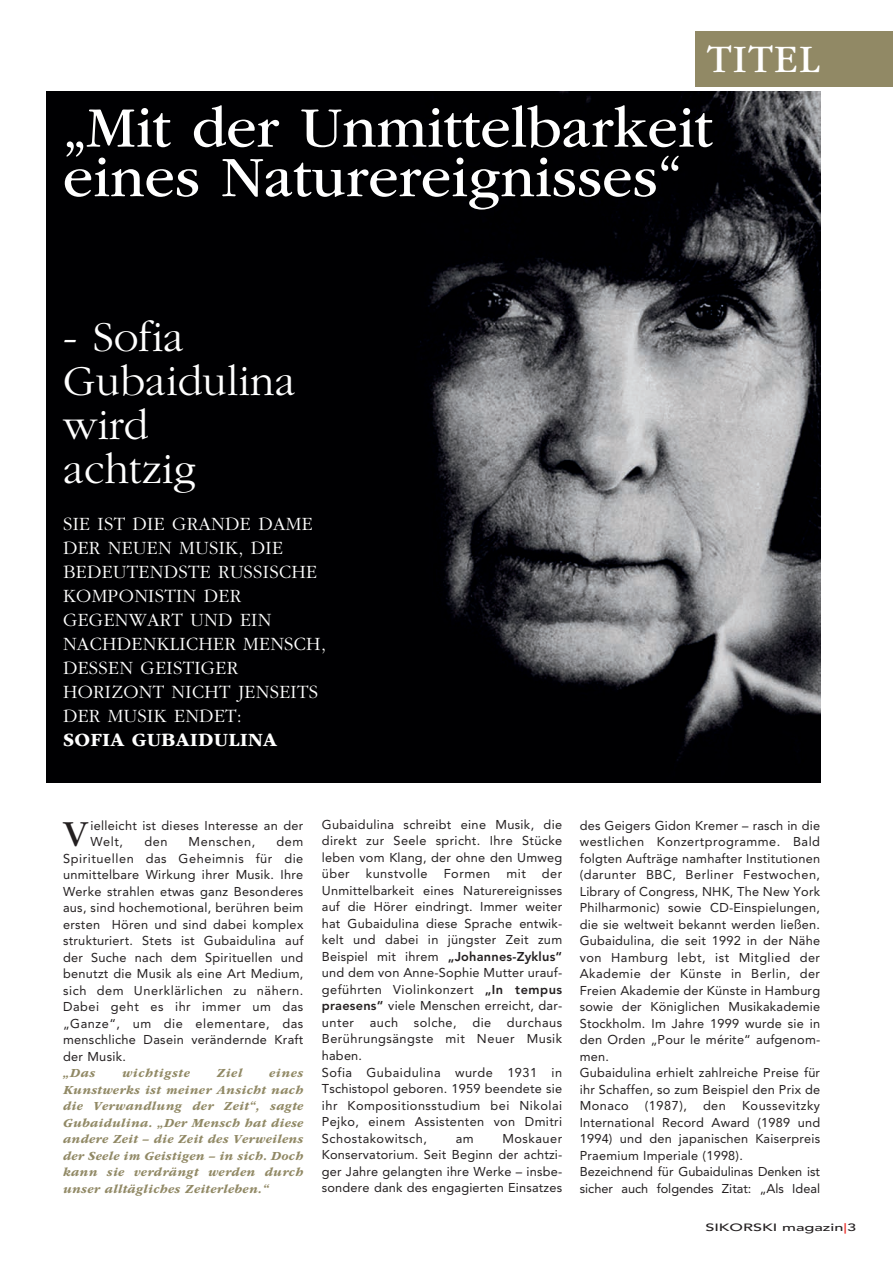
<style>
.page{position:relative;width:893px;height:1265px;background:#fff}
.page>*{position:absolute;margin:0;border:0;box-sizing:border-box;transform-origin:0 0}
.t1{font:59.4px/49.5px "ITC Garamond Std";color:#fff}
.t2{font:300 44.1px/44.1px "ITC Garamond Std";color:#fff}
.t3{font:40.5px "ITC Garamond Std";letter-spacing:.03em;color:#fff}
.t4{font:38.25px "ITC Garamond Std";color:#231f20}
.t5{font:300 19.5px/24px "ITC Garamond Std";letter-spacing:.015em;color:#fff}
.t6{font:700 19.5px "ITC Garamond Std";letter-spacing:.01em;color:#fff}
.t7{font:italic 700 12.9px/16.5px "ITC Garamond Std";letter-spacing:.025em;color:#918965;text-align:justify}
.t8{font:italic 700 12.9px "ITC Garamond Std";letter-spacing:.05em;color:#918965}
.t9{font:12.75px/16.5px "Avenir LT Std";letter-spacing:.015em;color:#231f20}
.t10{font:12.75px "Avenir LT Std";letter-spacing:.04em;color:#231f20}
.t11{font:12.75px "Avenir LT Std";letter-spacing:.045em;color:#231f20}
.t12{font:500 10.5px "Avenir LT Std";color:#231f20;scale:1.55 1}
.s1{font-weight:800}
.s2{color:#ea2924}
</style>
<div class="page">
<img style="left:46px;top:91px;width:774px;height:691px">
<div style="left:695px;top:32px;width:198px;height:55px;background:#918965"></div>
<h3 class="t3" style="left:707px;top:44px;width:114px">TITEL</h3>
<h1 class="t1" style="left:63px;top:108px;width:651px">„Mit der Unmittelbarkeit eines Naturereignisses“</h1>
<h2 class="t2" style="left:63px;top:318px;width:234px">- Sofia<br>Gubaidulina wird<br>achtzig</h2>
<h3 class="t5" style="left:63px;top:513px;width:264px">SIE IST DIE GRANDE DAME<br>DER NEUEN MUSIK, DIE<br>BEDEUTENDSTE RUSSISCHE<br>KOMPONISTIN DER<br>GEGENWART UND EIN<br>NACHDENKLICHER MENSCH,<br>DESSEN GEISTIGER<br>HORIZONT NICHT JENSEITS<br>DER MUSIK ENDET:</h3>
<h3 class="t6" style="left:63px;top:732px;width:215px">SOFIA GUBAIDULINA</h3>
<p class="t9" style="left:90px;top:817px;width:214px">ielleicht ist dieses Interesse an der<br>Welt,</p>
<h3 class="t4" style="left:63px;top:818px;width:26px">V</h3>
<p class="t9" style="left:63px;top:834px;width:242px;text-align:justify;text-indent:213px">dem Spirituellen das Geheimnis für die unmittelbare Wirkung ihrer Musik. Ihre Werke strahlen etwas ganz Besonderes aus, sind hochemotional, berühren beim ersten Hören und sind dabei komplex strukturiert. Stets ist Gubaidulina auf der Suche nach dem Spirituellen und benutzt die Musik als eine Art Medium, sich dem Unerklärlichen zu nähern.<br>Dabei geht es ihr immer um das „Ganze“, um die elementare, das menschliche Dasein verändernde Kraft der Musik.</p>
<p class="t7" style="left:63px;top:1065px;width:34px">„Das</p>
<p class="t8" style="left:122px;top:1068px;width:69px">wichtigste</p>
<p class="t7" style="left:217px;top:1065px;width:27px">Ziel</p>
<p class="t9" style="left:144px;top:834px;width:25px">den</p>
<p class="t11" style="left:189px;top:836px;width:68px">Menschen,</p>
<p class="t7" style="left:63px;top:1065px;width:242px;text-indent:206px">eines Kunstwerks ist meiner Ansicht nach die Verwandlung der Zeit“, sagte Gubaidulina. „Der Mensch hat diese andere Zeit – die Zeit des Verweilens der Seele im Geistigen – in sich. Doch kann sie verdrängt werden durch unser alltägliches Zeiterleben.“</p>
<p class="t9" style="left:322px;top:817px;width:242px;text-align:justify">Gubaidulina schreibt eine Musik, die direkt zur Seele spricht. Ihre Stücke leben vom Klang, der ohne den Umweg über</p>
<p class="t9" style="left:322px;top:866px;width:242px;text-indent:220px">der<br>Unmittelbarkeit eines Naturereignisses auf die Hörer eindringt. Immer weiter hat Gubaidulina diese Sprache entwik&shy;kelt und dabei in jüngster Zeit zum<br>Beispiel mit ihrem <span class="s1">„Johannes-Zyklus“ </span>und dem von Anne-Sophie Mutter urauf&shy;geführten Violinkonzert <span class="s1">„In tempus praesens“</span> viele Menschen erreicht, dar&shy;unter auch solche, die durchaus<br>Berührungsängste mit Neuer Musik haben.<br>Sofia Gubaidulina wurde 1931 in<br>Tschistopol geboren. 1959 beendete sie ihr Kompositionsstudium bei Nikolai<br>Pejko, einem Assistenten von Dmitri<br>Schostakowitsch,</p>
<p class="t10" style="left:366px;top:868px;width:63px">kunstvolle</p>
<p class="t9" style="left:444px;top:866px;width:48px">Formen</p>
<p class="t9" style="left:506px;top:866px;width:21px">mit</p>
<p class="t9" style="left:322px;top:1130px;width:242px;text-align:justify;text-indent:181px">Moskauer Konservatorium. Seit Beginn der achtzi&shy;ger Jahre gelangten ihre Werke – insbe&shy;sondere dank des engagierten Einsatzes</p>
<p class="t9" style="left:456px;top:1130px;width:19px">am</p>
<p class="t9" style="left:580px;top:817px;width:242px">des Geigers Gidon Kremer – rasch in die westlichen Konzertprogramme. Bald folgten Aufträge namhafter Institutionen (darunter BBC, Berliner Festwochen, Library of Congress, NHK, The New York Philharmonic) sowie CD-Einspielungen, die sie weltweit bekannt werden ließen.<br>Gubaidulina, die seit 1992 in der Nähe von Hamburg lebt, ist Mitglied der Akademie der Künste in Berlin, der Freien Akademie der Künste in Hamburg sowie der Königlichen Musikakademie Stockholm. Im Jahre 1999 wurde sie in den Orden „Pour le mérite“ aufgenom&shy;men.<br>Gubaidulina erhielt zahlreiche Preise für ihr Schaffen, so zum Beispiel den Prix de Monaco</p>
<p class="t9" style="left:580px;top:1098px;width:242px;text-indent:162px">Koussevitzky International Record Award (1989 und 1994) und den japanischen Kaiserpreis Praemium Imperiale (1998).<br>Bezeichnend für Gubaidulinas Denken ist sicher auch folgendes Zitat: „Als Ideal</p>
<p class="t9" style="left:645px;top:1098px;width:43px">(1987),</p>
<p class="t9" style="left:703px;top:1098px;width:24px">den</p>
<p class="t12" style="left:705px;top:1222px;width:99px">SIKORSKI magazin<span class="s2">|</span>3</p>
</div>
